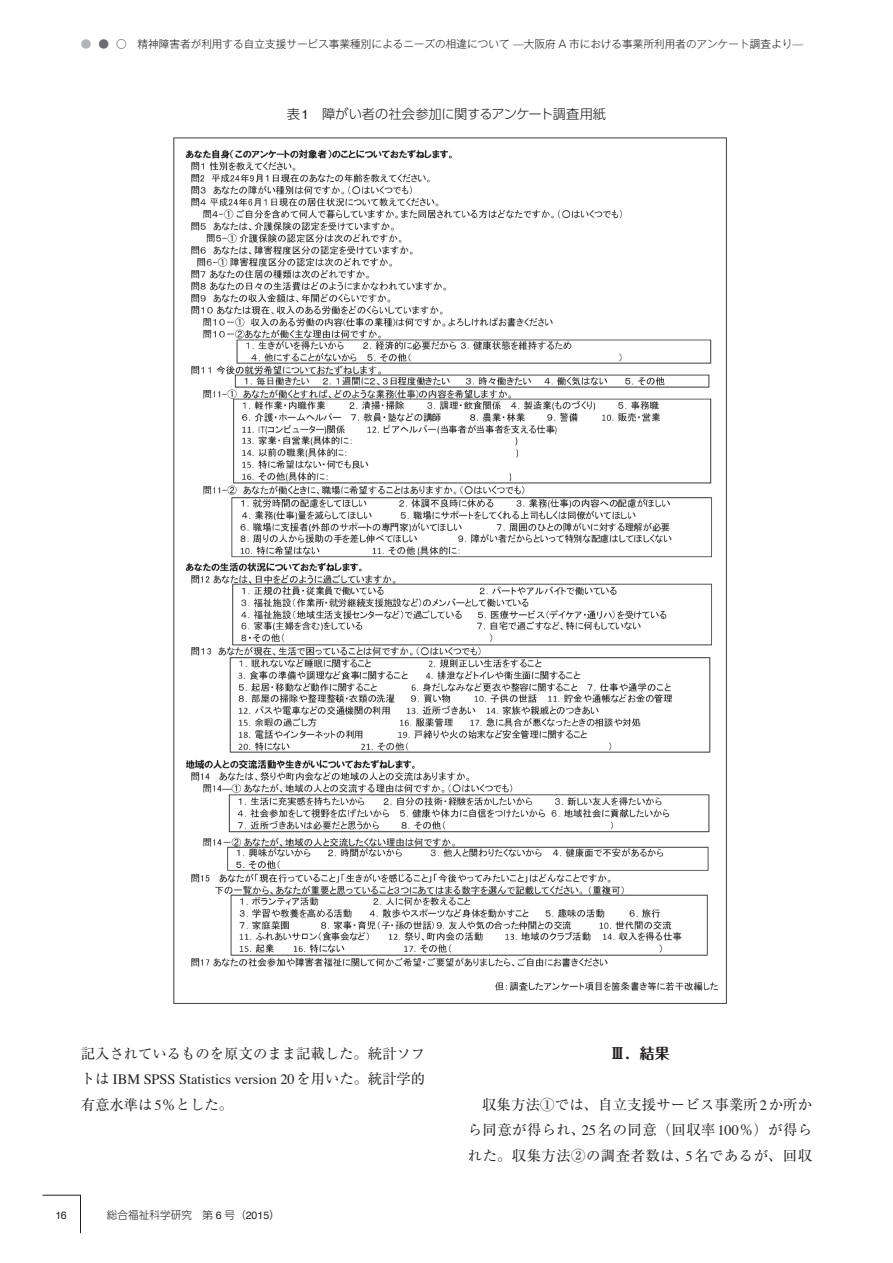
<style>
.page{position:relative;width:893px;height:1263px;background:#fff}
.page>*{position:absolute;margin:0;border:0;box-sizing:border-box;transform-origin:0 0}
.t1{font:700 14.85px "Maru Fo Pro";color:#231f20}
.t2{font:14.4px/25.5px "Ryumin Pr 6 N";letter-spacing:.015em;color:#231f20;text-align:justify}
.t3{font:14.4px "Times";color:#231f20}
.t4{font:300 13.35px "UD Shin Go Pro";letter-spacing:-.01em;color:#231f20}
.t5{font:300 10.65px "Gothic MB101 Pro";color:#231f20}
.t6{font:300 10.65px "UD Shin Go Pro";color:#231f20}
.t7{font:300 10.65px "Gothic MB101 Pro";color:#b2b3b7}
.t8{font:10.65px "Helvetica";color:#231f20}
.s1{color:#6c6d70}
.s2{color:#231f20}
.s3{font-family:"Helvetica";font-weight:400}
.s4{font-family:"Ryumin Pr 6 N"}
.s5{font-family:"Times"}
</style>
<div class="page">
<svg style="left:42px;top:1195px;width:39px;height:39px"></svg>
<img style="left:173px;top:137px;width:554px;height:867px">
<p class="t7" style="left:81px;top:35px;width:48px">● <span class="s1">●</span> <span class="s2">○</span></p>
<p class="t5" style="left:138px;top:35px;width:667px">精神障害者が利用する自立支援サービス事業種別によるニーズの相違について —大阪府 A 市における事業所利用者のアンケート調査より—</p>
<p class="t4" style="left:287px;top:103px;width:321px">表<span class="s3">1</span> 障がい者の社会参加に関するアンケート調査用紙</p>
<p class="t2" style="left:81px;top:1040px;width:346px">記入されているものを原文のまま記載した。統計ソフ</p>
<p class="t3" style="left:81px;top:1066px;width:346px"><span class="s4">トは</span> IBM SPSS Statistics version 20<span class="s4">を用いた。統計学的</span></p>
<p class="t2" style="left:81px;top:1091px;width:154px">有意水準は<span class="s5">5</span>％とした。</p>
<p class="t8" style="left:56px;top:1207px;width:13px">16</p>
<p class="t6" style="left:107px;top:1206px;width:175px">総合福祉科学研究 第 <span class="s3">6</span> 号（<span class="s3">2015</span>）</p>
<p class="t1" style="left:610px;top:1042px;width:61px">Ⅲ．結果</p>
<p class="t2" style="left:468px;top:1091px;width:346px;text-indent:14px">収集方法①では、自立支援サービス事業所<span class="s5">2</span>か所から同意が得られ、<span class="s5">25</span>名の同意（回収率<span class="s5">100</span>％）が得られた。収集方法②の調査者数は、<span class="s5">5</span>名であるが、回収</p>
</div>
